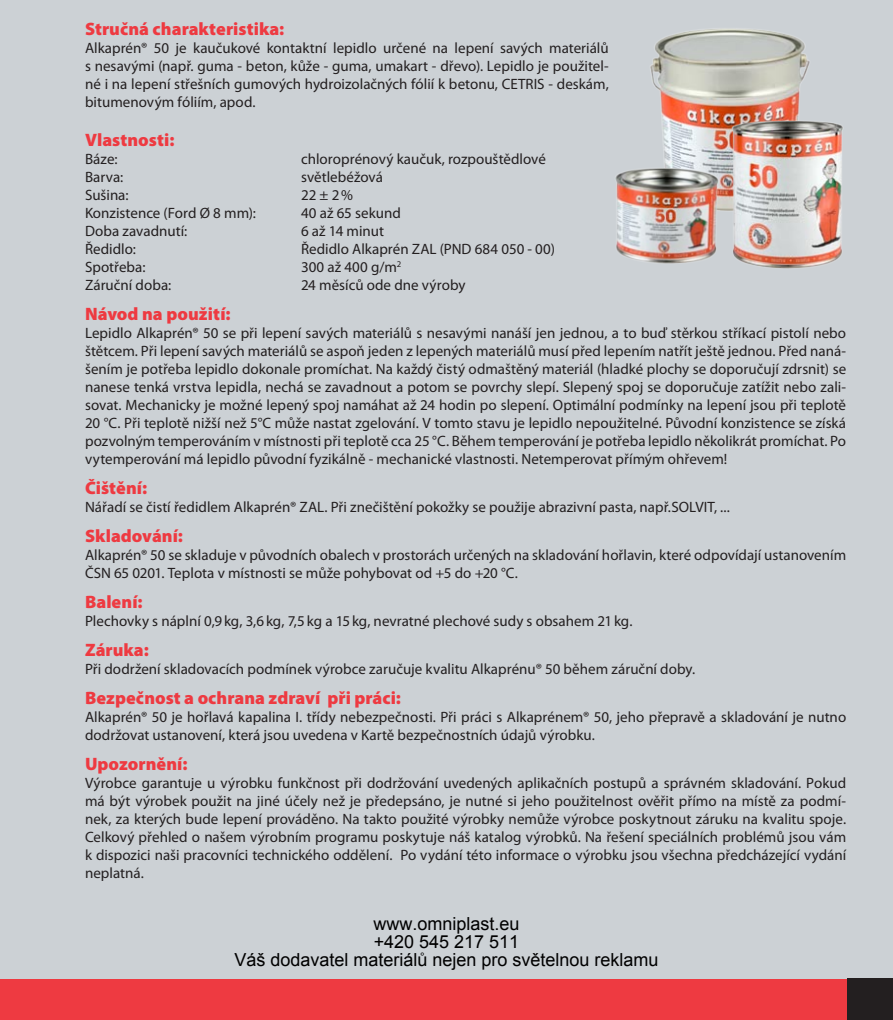
<style>
.page{position:relative;width:893px;height:1020px;background:#ccd1d5}
.page>*{position:absolute;margin:0;border:0;box-sizing:border-box;transform-origin:0 0}
.t1{font:900 18px "Myriad Pro";color:#ee3a41}
.t2{font:18px/18px "Arial";color:#000;text-align:center}
.t3{font:15px/18px "Myriad Pro";color:#231f20;text-align:justify}
</style>
<div class="page">
<div style="left:0;top:979px;width:847px;height:41px;background:#ee3a41"></div>
<div style="left:847px;top:979px;width:46px;height:41px;background:#231f20"></div>
<img style="left:650px;top:28px;width:160px;height:183px">
<img style="left:615px;top:162px;width:110px;height:102px">
<img style="left:726px;top:113px;width:117px;height:156px">
<p class="t1" style="left:85px;top:17px;width:201px">Stručná charakteristika:</p>
<p class="t3" style="left:85px;top:39px;width:525px">Alkaprén® 50 je kaučukové kontaktní lepidlo určené na lepení savých materiálů s nesavými (např. guma - beton, kůže - guma, umakart - dřevo). Lepidlo je použitel&shy;né i na lepení střešních gumových hydroizolačných fólií k betonu, CETRIS - deskám, bitumenovým fóliím, apod.</p>
<p class="t1" style="left:85px;top:128px;width:91px">Vlastnosti:</p>
<p class="t3" style="left:85px;top:149px;width:34px">Báze:</p>
<p class="t3" style="left:301px;top:149px;width:246px">chloroprénový kaučuk, rozpouštědlové</p>
<p class="t3" style="left:85px;top:167px;width:40px">Barva:</p>
<p class="t3" style="left:301px;top:167px;width:84px">světlebéžová</p>
<p class="t3" style="left:85px;top:185px;width:45px">Sušina:</p>
<p class="t3" style="left:301px;top:185px;width:54px">22 ± 2%</p>
<p class="t3" style="left:85px;top:203px;width:172px">Konzistence (Ford Ø 8 mm):</p>
<p class="t3" style="left:301px;top:203px;width:101px">40 až 65 sekund</p>
<p class="t3" style="left:85px;top:221px;width:104px">Doba zavadnutí:</p>
<p class="t3" style="left:301px;top:221px;width:85px">6 až 14 minut</p>
<p class="t3" style="left:85px;top:239px;width:52px">Ředidlo:</p>
<p class="t3" style="left:301px;top:239px;width:255px">Ředidlo Alkaprén ZAL (PND 684 050 - 00)</p>
<p class="t3" style="left:85px;top:257px;width:62px">Spotřeba:</p>
<p class="t3" style="left:301px;top:257px;width:102px">300 až 400 g/m<sup>2</sup></p>
<p class="t3" style="left:85px;top:275px;width:88px">Záruční doba:</p>
<p class="t3" style="left:301px;top:275px;width:166px">24 měsíců ode dne výroby</p>
<p class="t1" style="left:85px;top:302px;width:147px">Návod na použití:</p>
<p class="t3" style="left:85px;top:323px;width:763px">Lepidlo Alkaprén® 50 se při lepení savých materiálů s nesavými nanáší jen jednou, a to buď stěrkou stříkací pistolí nebo štětcem. Při lepení savých materiálů se aspoň jeden z lepených materiálů musí před lepením natřít ještě jednou. Před naná&shy;šením je potřeba lepidlo dokonale promíchat. Na každý čistý odmaštěný materiál (hladké plochy se doporučují zdrsnit) se nanese tenká vrstva lepidla, nechá se zavadnout a potom se povrchy slepí. Slepený spoj se doporučuje zatížit nebo zali&shy;sovat. Mechanicky je možné lepený spoj namáhat až 24 hodin po slepení. Optimální podmínky na lepení jsou při teplotě 20 °C. Při teplotě nižší než 5°C může nastat zgelování. V tomto stavu je lepidlo nepoužitelné. Původní konzistence se získá pozvolným temperováním v místnosti při teplotě cca 25 °C. Během temperování je potřeba lepidlo několikrát promíchat. Po vytemperování má lepidlo původní fyzikálně - mechanické vlastnosti. Netemperovat přímým ohřevem!</p>
<p class="t1" style="left:85px;top:476px;width:64px">Čištění:</p>
<p class="t3" style="left:85px;top:498px;width:646px">Nářadí se čistí ředidlem Alkaprén® ZAL. Při znečištění pokožky se použije abrazivní pasta, např.SOLVIT, ...</p>
<p class="t1" style="left:85px;top:524px;width:99px">Skladování:</p>
<p class="t3" style="left:85px;top:546px;width:763px">Alkaprén® 50 se skladuje v původních obalech v prostorách určených na skladování hořlavin, které odpovídají ustanovením<br>ČSN 65 0201. Teplota v místnosti se může pohybovat od +5 do +20 °C.</p>
<p class="t1" style="left:85px;top:590px;width:59px">Balení:</p>
<p class="t3" style="left:85px;top:612px;width:549px">Plechovky s náplní 0,9kg, 3,6kg, 7,5kg a 15kg, nevratné plechové sudy s obsahem 21kg.</p>
<p class="t1" style="left:85px;top:638px;width:65px">Záruka:</p>
<p class="t3" style="left:85px;top:660px;width:612px">Při dodržení skladovacích podmínek výrobce zaručuje kvalitu Alkaprénu® 50 během záruční doby.</p>
<p class="t1" style="left:85px;top:686px;width:318px">Bezpečnost a ochrana zdraví při práci:</p>
<p class="t3" style="left:85px;top:708px;width:763px">Alkaprén® 50 je hořlavá kapalina I. třídy nebezpečnosti. Při práci s Alkaprénem® 50, jeho přepravě a skladování je nutno dodržovat ustanovení, která jsou uvedena v Kartě bezpečnostních údajů výrobku.</p>
<p class="t1" style="left:85px;top:752px;width:104px">Upozornění:</p>
<p class="t3" style="left:85px;top:774px;width:763px">Výrobce garantuje u výrobku funkčnost při dodržování uvedených aplikačních postupů a správném skladování. Pokud má být výrobek použit na jiné účely než je předepsáno, je nutné si jeho použitelnost ověřit přímo na místě za podmí&shy;nek, za kterých bude lepení prováděno. Na takto použité výrobky nemůže výrobce poskytnout záruku na kvalitu spoje.<br>Celkový přehled o našem výrobním programu poskytuje náš katalog výrobků. Na řešení speciálních problémů jsou vám k dispozici naši pracovníci technického oddělení. Po vydání této informace o výrobku jsou všechna předcházející vydání neplatná.</p>
<p class="t2" style="left:234px;top:915px;width:426px">www.omniplast.eu<br>+420 545 217 511<br>Váš dodavatel materiálů nejen pro světelnou reklamu</p>
</div>
